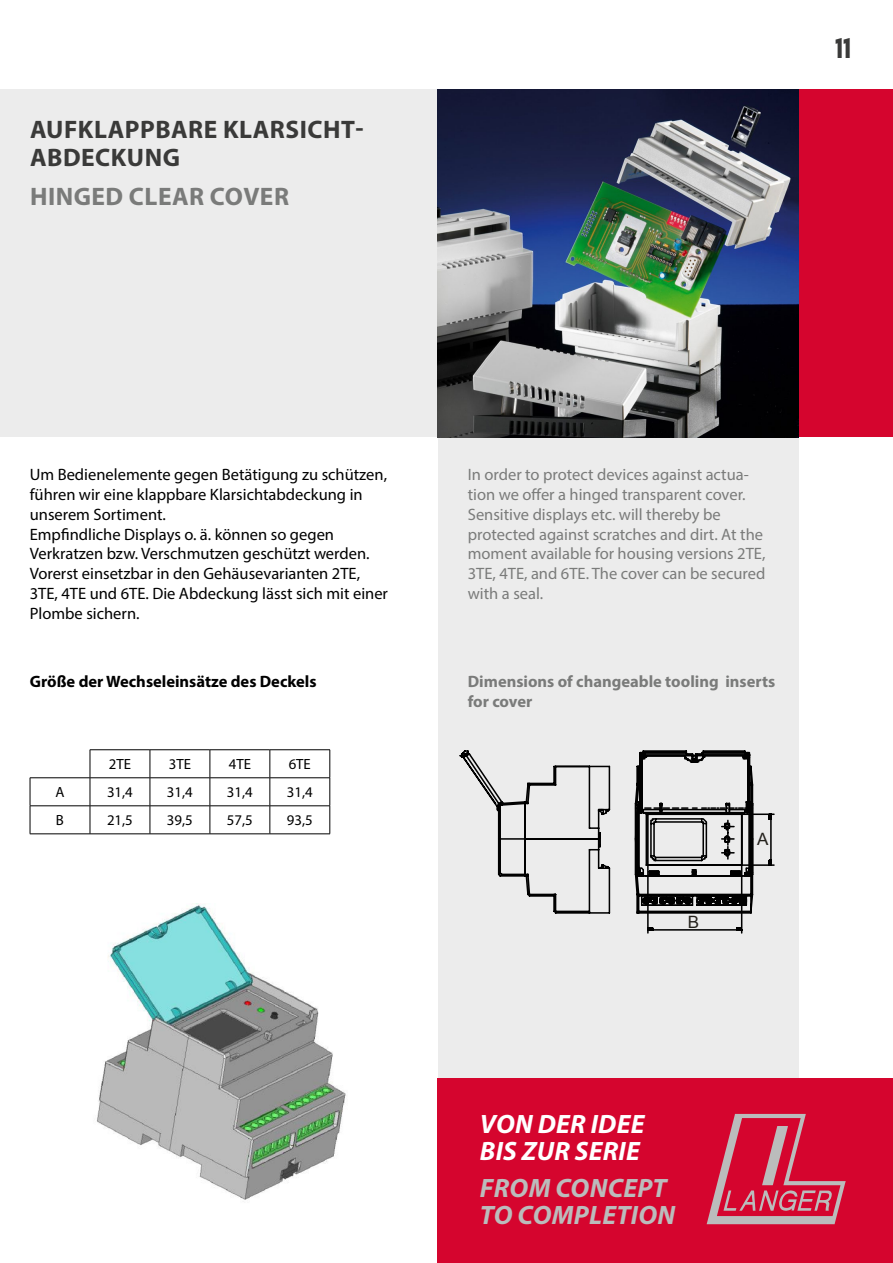
<style>
.page{position:relative;width:893px;height:1263px;background:#fff}
.page>*{position:absolute;margin:0;border:0;box-sizing:border-box;transform-origin:0 0}
.t1{font:italic 700 26.7px/26.7px "Myriad Pro";letter-spacing:.01em;color:#bbbcbc}
.t2{font:italic 700 26.7px/26.7px "Myriad Pro";letter-spacing:.01em;color:#fff}
.t3{font:700 25.35px/27.5px "Myriad Pro";letter-spacing:.02em;color:#3a3a39}
.t4{font:700 25.35px "Myriad Pro";letter-spacing:.02em;color:#7a7b7a}
.t5{font:25.35px "Lemon Milk";color:#3a3a39}
.t6{font:16.95px "Arial";color:#24211c}
.t7{font:16.5px/19.8px "Myriad Pro";color:#000}
.t8{font:16.5px/19.8px "Myriad Pro";color:#7a7b7a}
.t9{font:700 16.5px/19.8px "Myriad Pro";color:#7a7b7a}
.t10{font:700 16.5px "Myriad Pro";color:#000}
.t11{font:14.85px "Myriad Pro";color:#000}
</style>
<div class="page">
<div style="left:438px;top:437px;width:361px;height:826px;background:#ececec"></div>
<div style="left:0;top:89px;width:439px;height:348px;background:#ececec"></div>
<div style="left:797px;top:89px;width:96px;height:348px;background:#d5052e"></div>
<div style="left:438px;top:1078px;width:455px;height:185px;background:#d5052e"></div>
<svg style="left:707px;top:1114px;width:139px;height:110px"></svg>
<svg style="left:647px;top:813px;width:128px;height:121px"></svg>
<svg style="left:459px;top:750px;width:295px;height:165px"></svg>
<img style="left:96px;top:904px;width:250px;height:296px">
<hr style="left:90px;top:749px;width:60px;height:1px;background:#000">
<hr style="left:150px;top:749px;width:60px;height:1px;background:#000">
<hr style="left:210px;top:749px;width:60px;height:1px;background:#000">
<hr style="left:270px;top:749px;width:60px;height:1px;background:#000">
<hr style="left:30px;top:777px;width:60px;height:1px;background:#000">
<hr style="left:90px;top:777px;width:60px;height:1px;background:#000">
<hr style="left:150px;top:777px;width:60px;height:1px;background:#000">
<hr style="left:210px;top:777px;width:60px;height:1px;background:#000">
<hr style="left:270px;top:777px;width:60px;height:1px;background:#000">
<hr style="left:30px;top:805px;width:60px;height:1px;background:#000">
<svg style="left:30px;top:778px;width:1px;height:55px"></svg>
<hr style="left:90px;top:805px;width:60px;height:1px;background:#000">
<svg style="left:90px;top:750px;width:1px;height:83px"></svg>
<hr style="left:150px;top:805px;width:60px;height:1px;background:#000">
<svg style="left:150px;top:750px;width:1px;height:83px"></svg>
<hr style="left:210px;top:805px;width:60px;height:1px;background:#000">
<svg style="left:210px;top:750px;width:1px;height:83px"></svg>
<hr style="left:270px;top:805px;width:60px;height:1px;background:#000">
<svg style="left:270px;top:750px;width:1px;height:83px"></svg>
<svg style="left:330px;top:750px;width:1px;height:83px"></svg>
<hr style="left:30px;top:833px;width:60px;height:1px;background:#000">
<hr style="left:90px;top:833px;width:60px;height:1px;background:#000">
<hr style="left:150px;top:833px;width:60px;height:1px;background:#000">
<hr style="left:210px;top:833px;width:60px;height:1px;background:#000">
<hr style="left:270px;top:833px;width:60px;height:1px;background:#000">
<img style="left:438px;top:89px;width:361px;height:348px">
<h2 class="t3" style="left:30px;top:115px;width:335px">AUFKLAPPBARE KLARSICHT-<br>ABDECKUNG</h2>
<h2 class="t4" style="left:30px;top:180px;width:261px">HINGED CLEAR COVER</h2>
<h2 class="t5" style="left:835px;top:30px;width:17px">11</h2>
<p class="t7" style="left:30px;top:464px;width:360px">Um Bedienelemente gegen Betätigung zu schützen, führen wir eine klappbare Klarsichtabdeckung in unserem Sortiment.<br>Empfindliche Displays o. ä. können so gegen Verkratzen bzw. Verschmutzen geschützt werden.<br>Vorerst einsetzbar in den Gehäusevarianten 2TE, 3TE, 4TE und 6TE. Die Abdeckung lässt sich mit einer Plombe sichern.</p>
<p class="t8" style="left:468px;top:464px;width:299px">In order to protect devices against actua&shy;tion we offer a hinged transparent cover.<br>Sensitive displays etc. will thereby be protected against scratches and dirt. At the moment available for housing versions 2TE, 3TE, 4TE, and 6TE. The cover can be secured with a seal.</p>
<p class="t10" style="left:30px;top:670px;width:288px">Größe der Wechseleinsätze des Deckels</p>
<p class="t9" style="left:468px;top:671px;width:309px">Dimensions of changeable tooling inserts for cover</p>
<p class="t11" style="left:109px;top:755px;width:24px">2TE</p>
<p class="t11" style="left:169px;top:755px;width:24px">3TE</p>
<p class="t11" style="left:229px;top:755px;width:24px">4TE</p>
<p class="t11" style="left:289px;top:755px;width:24px">6TE</p>
<p class="t11" style="left:55px;top:783px;width:11px">A</p>
<p class="t11" style="left:107px;top:783px;width:27px">31,4</p>
<p class="t11" style="left:167px;top:783px;width:27px">31,4</p>
<p class="t11" style="left:227px;top:783px;width:27px">31,4</p>
<p class="t11" style="left:287px;top:783px;width:27px">31,4</p>
<p class="t11" style="left:56px;top:811px;width:10px">B</p>
<p class="t11" style="left:107px;top:811px;width:27px">21,5</p>
<p class="t11" style="left:167px;top:811px;width:27px">39,5</p>
<p class="t11" style="left:227px;top:811px;width:27px">57,5</p>
<p class="t11" style="left:287px;top:811px;width:27px">93,5</p>
<p class="t6" style="left:688px;top:911px;width:13px">B</p>
<p class="t6" style="left:757px;top:828px;width:13px">A</p>
<h1 class="t2" style="left:480px;top:1110px;width:166px">VON DER IDEE<br>BIS ZUR SERIE</h1>
<h1 class="t1" style="left:480px;top:1174px;width:197px">FROM CONCEPT<br>TO COMPLETION</h1>
</div>
